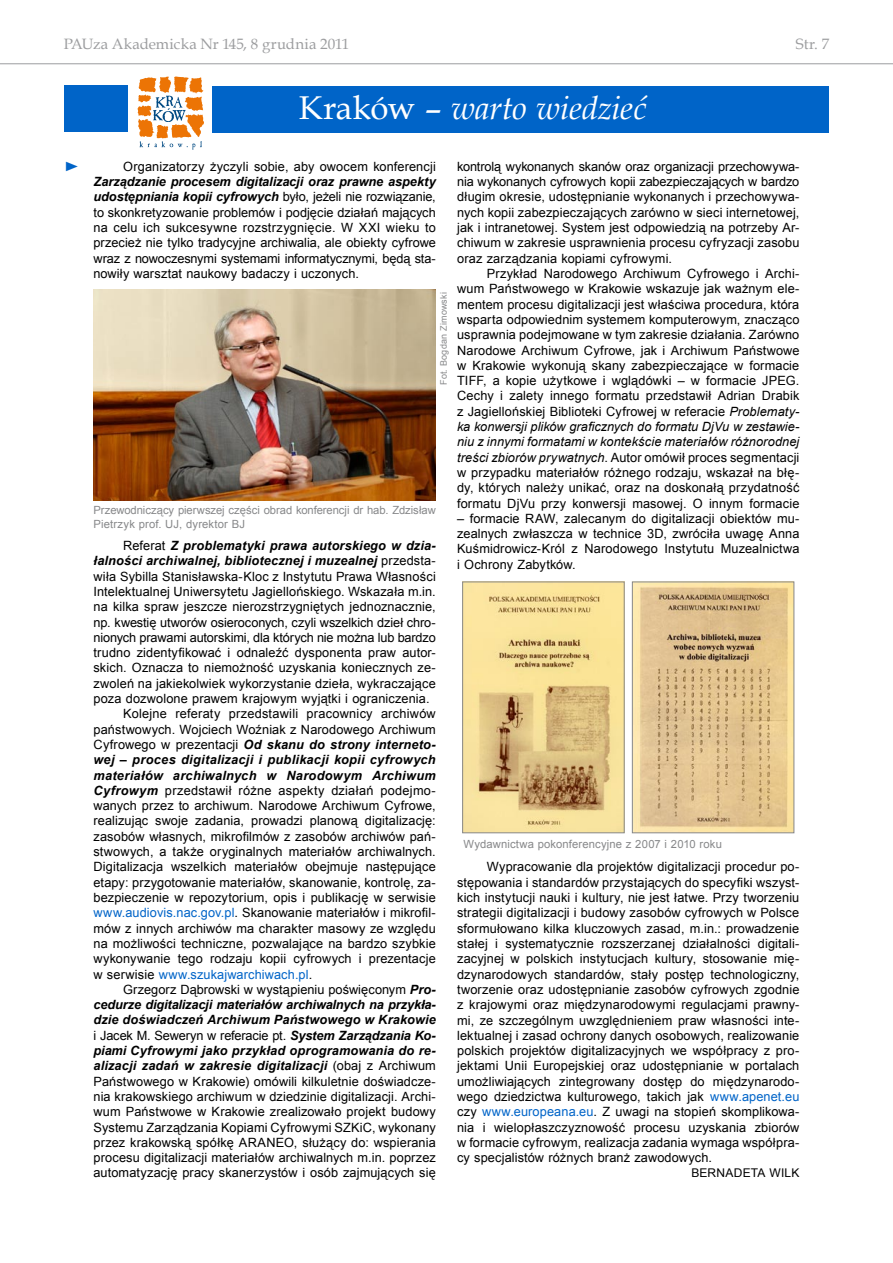
<style>
.page{position:relative;width:893px;height:1263px;background:#fff}
.page>*{position:absolute;margin:0;border:0;box-sizing:border-box;transform-origin:0 0}
.t1{font:italic 33px "Book Antiqua";letter-spacing:-.015em;color:#fff}
.t2{font:15px "Book Antiqua";color:#9c9d9f}
.t3{font:13.5px "Times New Roman";color:#0064c8;scale:1.22 1}
.t4{font:12.75px/15.3px "Arial";letter-spacing:.01em;color:#000;text-align:justify}
.t5{font:italic 700 12.75px "Arial";letter-spacing:.01em;color:#000}
.t6{font:12.75px "Arial";letter-spacing:-.01em;color:#000}
.t7{font:12.75px "Arial";letter-spacing:-.015em;color:#000}
.t8{font:italic 700 12.75px "Arial";letter-spacing:-.01em;color:#000}
.t9{font:12.75px "Arial";letter-spacing:.01em;color:#0064c8}
.t10{font:12px "Arial";letter-spacing:.02em;color:#000}
.t11{font:11.25px/13.5px "Arial";letter-spacing:.005em;color:#87888a}
.t12{font:9px "Arial";letter-spacing:.02em;color:#87888a}
.s1{font-style:normal}
.s2{font-weight:700;font-style:italic}
.s3{font-style:italic}
.s4{font-weight:400;font-style:normal}
.s5{color:#0064c8}
.s6{color:#000}
</style>
<div class="page">
<hr style="left:0;top:63px;width:893px;height:1px;background:#9c9d9f">
<div style="left:213px;top:86px;width:616px;height:47px;background:#0064c8"></div>
<div style="left:64px;top:86px;width:64px;height:46px;background:#0064c8"></div>
<img style="left:94px;top:290px;width:342px;height:211px">
<img style="left:634px;top:584px;width:158px;height:247px">
<div style="left:632px;top:582px;width:162px;height:251px;border:1px solid #87888a"></div>
<img style="left:464px;top:584px;width:158px;height:247px">
<div style="left:462px;top:582px;width:162px;height:251px;border:1px solid #87888a"></div>
<svg style="left:137px;top:77px;width:67px;height:73px"></svg>
<p class="t2" style="left:64px;top:34px;width:287px">PAUza Akademicka Nr 145, 8 grudnia 2011</p>
<p class="t2" style="left:796px;top:34px;width:35px">Str. 7</p>
<h1 class="t1" style="left:299px;top:85px;width:349px"><span class="s1">Kraków –</span> warto wiedzieć</h1>
<p class="t3" style="left:64px;top:157px;width:15px">►</p>
<p class="t4" style="left:123px;top:159px;width:314px">Organizatorzy życzyli sobie, aby owocem konferencji</p>
<p class="t4" style="left:94px;top:174px;width:344px"><span class="s2">Zarządzanie procesem digitalizacji oraz prawne aspekty udostępniania kopii cyfrowych</span> było, jeżeli nie rozwiązanie, to skonkretyzowanie problemów i podjęcie działań mających na celu ich sukcesywne rozstrzygnięcie. W XXI wieku to przecież nie tylko tradycyjne archiwalia, ale obiekty cyfrowe wraz z nowoczesnymi systemami informatycznymi, będą sta&shy;nowiły warsztat naukowy badaczy i uczonych.</p>
<p class="t4" style="left:457px;top:159px;width:344px">kontrolą wykonanych skanów oraz organizacji przechowywa&shy;nia wykonanych cyfrowych kopii zabezpieczających w bardzo długim okresie, udostępnianie wykonanych i przechowywa&shy;nych kopii zabezpieczających zarówno w sieci internetowej, jak i intranetowej. System jest odpowiedzią na potrzeby Ar&shy;chiwum w zakresie usprawnienia procesu cyfryzacji zasobu oraz zarządzania kopiami cyfrowymi.</p>
<p class="t4" style="left:457px;top:266px;width:344px;text-indent:30px">Przykład Narodowego Archiwum Cyfrowego i Archi&shy;wum Państwowego w Krakowie wskazuje jak ważnym ele&shy;mentem procesu digitalizacji jest właściwa procedura, która wsparta odpowiednim systemem komputerowym, znacząco usprawnia podejmowane w tym zakresie działania. Zarówno Narodowe Archiwum Cyfrowe, jak i Archiwum Państwowe w Krakowie wykonują skany zabezpieczające w formacie TIFF, a kopie użytkowe i wglądówki – w formacie JPEG.<br>Cechy i zalety innego formatu przedstawił Adrian Drabik z Jagiellońskiej Biblioteki Cyfrowej w referacie <span class="s3">Problematy&shy;ka konwersji plików graficznych do formatu DjVu w zestawie&shy;niu z innymi formatami w kontekście materiałów różnorodnej treści zbiorów prywatnych</span>. Autor omówił proces segmentacji w przypadku materiałów różnego rodzaju, wskazał na błę&shy;dy, których należy unikać, oraz na doskonałą przydatność formatu DjVu przy konwersji masowej. O innym formacie</p>
<p class="t4" style="left:457px;top:511px;width:344px">– formacie RAW, zalecanym do digitalizacji obiektów mu&shy;zealnych zwłaszcza w technice 3D, zwróciła uwagę Anna Kuśmidrowicz-Król z Narodowego Instytutu Muzealnictwa i Ochrony Zabytków.</p>
<p class="t12" style="left:438px;top:385px;width:94px;rotate:-90deg">Fot. Bogdan Zimowski</p>
<p class="t11" style="left:94px;top:504px;width:344px">Przewodniczący pierwszej części obrad konferencji dr hab. Zdzisław<br>Pietrzyk prof. UJ, dyrektor BJ</p>
<p class="t5" style="left:123px;top:537px;width:314px"><span class="s4">Referat</span> Z problematyki prawa autorskiego w dzia-</p>
<p class="t5" style="left:94px;top:553px;width:344px">łalności archiwalnej, bibliotecznej i muzealnej <span class="s4">przedsta-</span></p>
<p class="t4" style="left:94px;top:569px;width:344px">wiła Sybilla Stanisławska-Kloc z Instytutu Prawa Własności</p>
<p class="t4" style="left:94px;top:584px;width:344px">Intelektualnej Uniwersytetu Jagiellońskiego. Wskazała m.in.</p>
<p class="t4" style="left:94px;top:599px;width:344px">na kilka spraw jeszcze nierozstrzygniętych jednoznacznie,</p>
<p class="t6" style="left:94px;top:614px;width:344px">np. kwestię utworów osieroconych, czyli wszelkich dzieł chro-</p>
<p class="t7" style="left:94px;top:629px;width:344px">nionych prawami autorskimi, dla których nie można lub bardzo</p>
<p class="t4" style="left:94px;top:645px;width:344px">trudno zidentyfikować i odnaleźć dysponenta praw autor-</p>
<p class="t4" style="left:94px;top:660px;width:344px">skich. Oznacza to niemożność uzyskania koniecznych ze-</p>
<p class="t4" style="left:94px;top:676px;width:344px">zwoleń na jakiekolwiek wykorzystanie dzieła, wykraczające</p>
<p class="t4" style="left:94px;top:691px;width:338px">poza dozwolone prawem krajowym wyjątki i ograniczenia.</p>
<p class="t4" style="left:123px;top:706px;width:314px">Kolejne referaty przedstawili pracownicy archiwów</p>
<p class="t4" style="left:94px;top:722px;width:344px">państwowych. Wojciech Woźniak z Narodowego Archiwum</p>
<p class="t5" style="left:94px;top:736px;width:344px"><span class="s4">Cyfrowego w prezentacji</span> Od skanu do strony interneto-</p>
<p class="t5" style="left:94px;top:751px;width:344px">wej – proces digitalizacji i publikacji kopii cyfrowych</p>
<p class="t5" style="left:94px;top:767px;width:344px">materiałów archiwalnych w Narodowym Archiwum</p>
<p class="t4" style="left:94px;top:783px;width:344px"><span class="s2">Cyfrowym</span> przedstawił różne aspekty działań podejmo-</p>
<p class="t4" style="left:94px;top:798px;width:344px">wanych przez to archiwum. Narodowe Archiwum Cyfrowe,</p>
<p class="t4" style="left:94px;top:813px;width:344px">realizując swoje zadania, prowadzi planową digitalizację:</p>
<p class="t4" style="left:94px;top:829px;width:344px">zasobów własnych, mikrofilmów z zasobów archiwów pań-</p>
<p class="t4" style="left:94px;top:844px;width:344px">stwowych, a także oryginalnych materiałów archiwalnych.</p>
<p class="t4" style="left:94px;top:859px;width:344px">Digitalizacja wszelkich materiałów obejmuje następujące</p>
<p class="t4" style="left:94px;top:875px;width:344px">etapy: przygotowanie materiałów, skanowanie, kontrolę, za-</p>
<p class="t4" style="left:94px;top:890px;width:344px">bezpieczenie w repozytorium, opis i publikację w serwisie</p>
<p class="t4" style="left:94px;top:905px;width:344px"><span class="s5">www.audiovis.nac.gov.pl</span>. Skanowanie materiałów i mikrofil-</p>
<p class="t4" style="left:94px;top:921px;width:344px">mów z innych archiwów ma charakter masowy ze względu</p>
<p class="t4" style="left:94px;top:936px;width:344px">na możliwości techniczne, pozwalające na bardzo szybkie</p>
<p class="t4" style="left:94px;top:951px;width:344px">wykonywanie tego rodzaju kopii cyfrowych i prezentacje</p>
<p class="t9" style="left:94px;top:966px;width:220px"><span class="s6">w serwisie</span> www.szukajwarchiwach.pl<span class="s6">.</span></p>
<p class="t4" style="left:123px;top:982px;width:314px">Grzegorz Dąbrowski w wystąpieniu poświęconym <span class="s2">Pro-</span></p>
<p class="t8" style="left:94px;top:996px;width:344px">cedurze digitalizacji materiałów archiwalnych na przykła-</p>
<p class="t5" style="left:94px;top:1012px;width:344px">dzie doświadczeń Archiwum Państwowego w Krakowie</p>
<p class="t6" style="left:94px;top:1027px;width:344px">i Jacek M. Seweryn w referacie pt. <span class="s2">System Zarządzania Ko-</span></p>
<p class="t5" style="left:94px;top:1042px;width:344px">piami Cyfrowymi jako przykład oprogramowania do re-</p>
<p class="t5" style="left:94px;top:1057px;width:344px">alizacji zadań w zakresie digitalizacji <span class="s4">(obaj z Archiwum</span></p>
<p class="t4" style="left:94px;top:1073px;width:344px">Państwowego w Krakowie) omówili kilkuletnie doświadcze-</p>
<p class="t4" style="left:94px;top:1089px;width:344px">nia krakowskiego archiwum w dziedzinie digitalizacji. Archi-</p>
<p class="t4" style="left:94px;top:1104px;width:344px">wum Państwowe w Krakowie zrealizowało projekt budowy</p>
<p class="t4" style="left:94px;top:1119px;width:344px">Systemu Zarządzania Kopiami Cyfrowymi SZKiC, wykonany</p>
<p class="t4" style="left:94px;top:1135px;width:344px">przez krakowską spółkę ARANEO, służący do: wspierania</p>
<p class="t4" style="left:94px;top:1150px;width:344px">procesu digitalizacji materiałów archiwalnych m.in. poprzez</p>
<p class="t4" style="left:94px;top:1165px;width:344px">automatyzację pracy skanerzystów i osób zajmujących się</p>
<p class="t11" style="left:463px;top:837px;width:260px">Wydawnictwa pokonferencyjne z 2007 i 2010 roku</p>
<p class="t4" style="left:457px;top:859px;width:344px;text-indent:30px">Wypracowanie dla projektów digitalizacji procedur po&shy;stępowania i standardów przystających do specyfiki wszyst&shy;kich instytucji nauki i kultury, nie jest łatwe. Przy tworzeniu strategii digitalizacji i budowy zasobów cyfrowych w Polsce sformułowano kilka kluczowych zasad, m.in.: prowadzenie stałej i systematycznie rozszerzanej działalności digitali&shy;zacyjnej w polskich instytucjach kultury, stosowanie mię&shy;dzynarodowych standardów, stały postęp technologiczny, tworzenie oraz udostępnianie zasobów cyfrowych zgodnie z krajowymi oraz międzynarodowymi regulacjami prawny&shy;mi, ze szczególnym uwzględnieniem praw własności inte&shy;lektualnej i zasad ochrony danych osobowych, realizowanie polskich projektów digitalizacyjnych we współpracy z pro&shy;jektami Unii Europejskiej oraz udostępnianie w portalach umożliwiających zintegrowany dostęp do międzynarodo&shy;wego dziedzictwa kulturowego, takich jak <span class="s5">www.apenet.eu </span>czy <span class="s5">www.europeana.eu</span>. Z uwagi na stopień skomplikowa&shy;nia i wielopłaszczyznowość procesu uzyskania zbiorów w formacie cyfrowym, realizacja zadania wymaga współpra&shy;cy specjalistów różnych branż zawodowych.</p>
<p class="t10" style="left:691px;top:1165px;width:110px">BERNADETA WILK</p>
</div>
